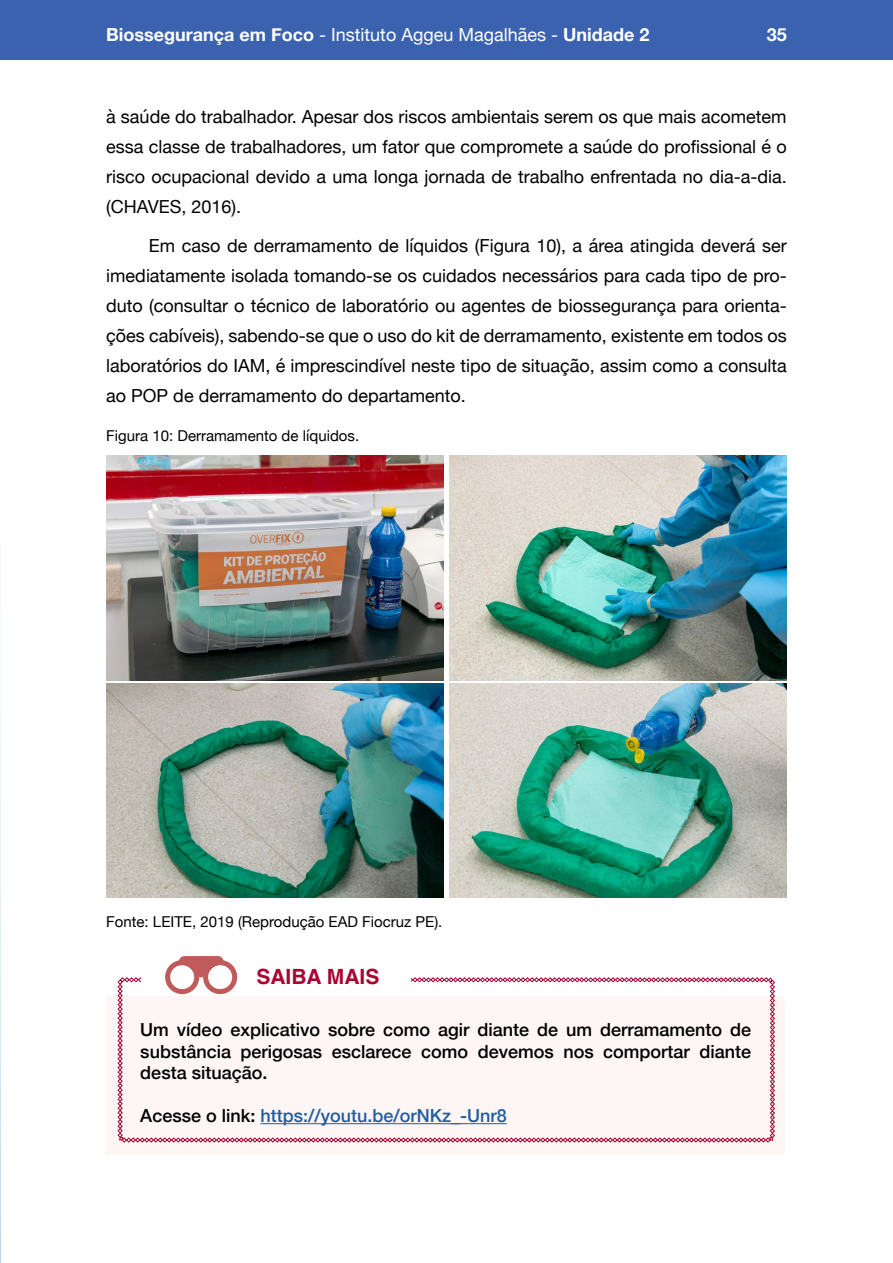
<style>
.page{position:relative;width:893px;height:1263px;background:#fff}
.page>*{position:absolute;margin:0;border:0;box-sizing:border-box;transform-origin:0 0}
.t1{font:700 21px "Helvetica";color:#a90533}
.t2{font:18px/30px "Helvetica Neue";color:#000;text-align:justify}
.t3{font:500 18px/21.6px "Helvetica Neue";color:#000;text-align:justify}
.t4{font:700 18px "Helvetica Neue";color:#fff}
.t5{font:500 18px "Helvetica Neue";color:#215e9e}
.t6{font:15px "Helvetica Neue";color:#000}
.s1{font-weight:400}
.s2{color:#000}
</style>
<div class="page">
<div style="left:0;top:0;width:893px;height:60px;background:#3b62ae"></div>
<svg style="left:0;top:0;width:1px;height:1263px"></svg>
<div style="left:106px;top:997px;width:679px;height:158px;background:#fef5f5"></div>
<svg style="left:118px;top:956px;width:657px;height:186px"></svg>
<img style="left:106px;top:455px;width:338px;height:225px">
<img style="left:449px;top:455px;width:338px;height:225px">
<img style="left:106px;top:684px;width:338px;height:213px">
<img style="left:449px;top:684px;width:338px;height:213px">
<p class="t4" style="left:106px;top:20px;width:545px">Biossegurança em Foco <span class="s1">- Instituto Aggeu Magalhães -</span> Unidade 2</p>
<p class="t4" style="left:767px;top:20px;width:22px">35</p>
<p class="t2" style="left:106px;top:103px;width:682px">à saúde do trabalhador. Apesar dos riscos ambientais serem os que mais acometem essa classe de trabalhadores, um fator que compromete a saúde do profissional é o risco ocupacional devido a uma longa jornada de trabalho enfrentada no dia-a-dia. (CHAVES, 2016).</p>
<p class="t2" style="left:106px;top:232px;width:682px;text-indent:43px">Em caso de derramamento de líquidos (Figura 10), a área atingida deverá ser imediatamente isolada tomando-se os cuidados necessários para cada tipo de pro&shy;duto (consultar o técnico de laboratório ou agentes de biossegurança para orienta&shy;ções cabíveis), sabendo-se que o uso do kit de derramamento, existente em todos os laboratórios do IAM, é imprescindível neste tipo de situação, assim como a consulta ao POP de derramamento do departamento.</p>
<p class="t6" style="left:106px;top:425px;width:254px">Figura 10: Derramamento de líquidos.</p>
<p class="t6" style="left:106px;top:911px;width:338px">Fonte: LEITE, 2019 (Reprodução EAD Fiocruz PE).</p>
<p class="t1" style="left:256px;top:960px;width:124px">SAIBA MAIS</p>
<p class="t3" style="left:140px;top:1017px;width:612px">Um vídeo explicativo sobre como agir diante de um derramamento de substância perigosas esclarece como devemos nos comportar diante desta situação.</p>
<p class="t5" style="left:140px;top:1101px;width:368px"><span class="s2">Acesse o link:</span> https://youtu.be/orNKz_-Unr8</p>
</div>
